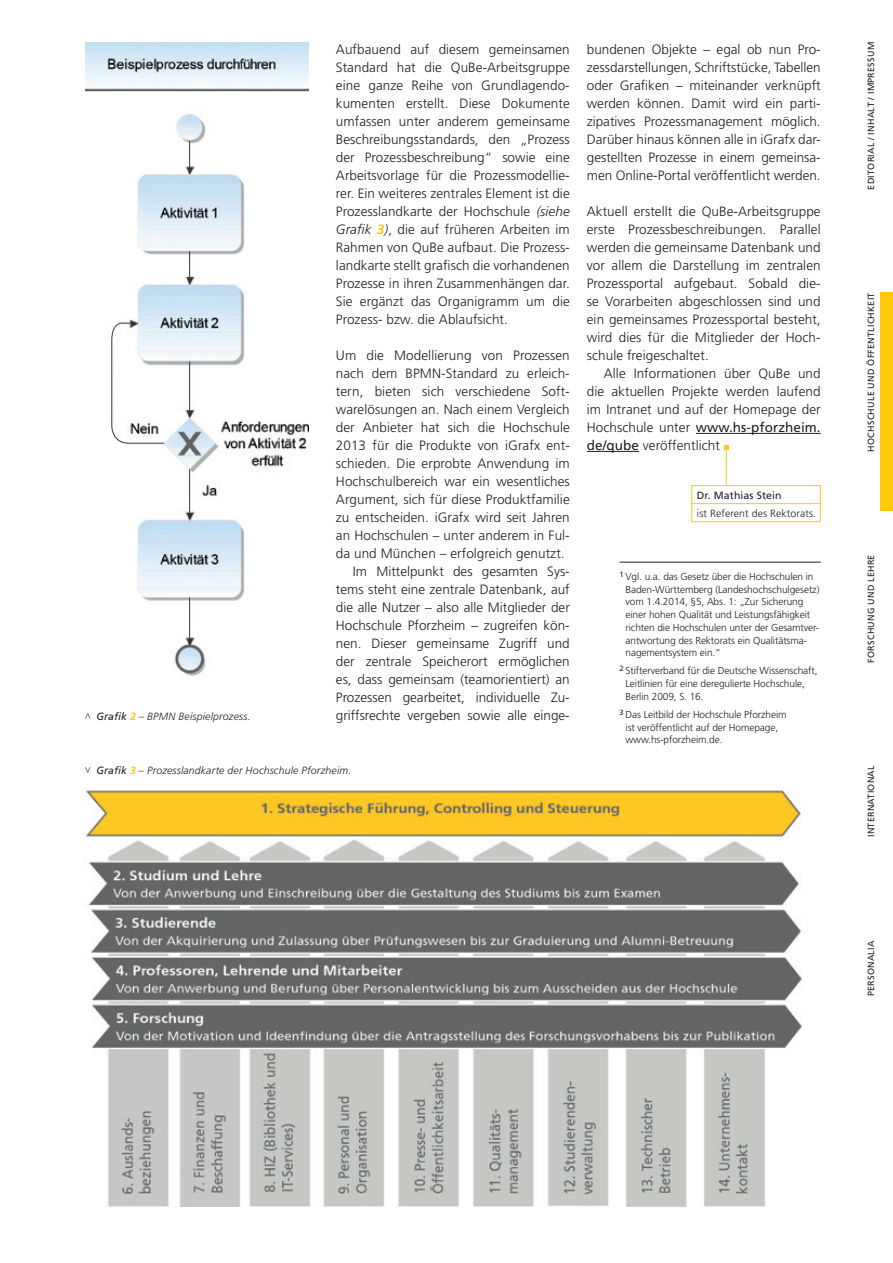
<style>
.page{position:relative;width:893px;height:1263px;background:#fff}
.page>*{position:absolute;margin:0;border:0;box-sizing:border-box;transform-origin:0 0}
.t1{font:300 13.5px/18px "Frutiger LT";letter-spacing:.005em;color:#231f20;text-align:justify}
.t2{font:italic 300 10.5px "Frutiger LT";letter-spacing:.015em;color:#231f20}
.t3{font:300 10.5px "Frutiger LT";letter-spacing:.01em;color:#231f20}
.t4{font:10.5px "Frutiger LT";letter-spacing:.01em;color:#231f20}
.t5{font:300 10.2px/12.8px "Frutiger LT";letter-spacing:-.01em;color:#231f20}
.t6{font:9px "Frutiger LT";letter-spacing:.025em;color:#231f20}
.s1{font-weight:400}
.s2{font-weight:700;color:#feca0a}
.s3{font-weight:400;color:#636366}
.s4{font-style:italic}
.s5{font-weight:700;font-style:italic;color:#feca0a}
</style>
<div class="page">
<div style="left:880px;top:293px;width:13px;height:218px;background:#feca0a"></div>
<hr style="left:696px;top:433px;width:125px;height:1px;background:#231f20">
<hr style="left:587px;top:451px;width:52px;height:1px;background:#231f20">
<svg style="left:724px;top:446px;width:4px;height:4px"></svg>
<img style="left:85px;top:43px;width:223px;height:633px">
<img style="left:85px;top:787px;width:717px;height:419px">
<svg style="left:85px;top:713px;width:6px;height:6px"></svg>
<svg style="left:85px;top:767px;width:6px;height:6px"></svg>
<hr style="left:620px;top:562px;width:201px;height:1px;background:#231f20">
<div style="left:691px;top:485px;width:130px;height:37px;border:1px solid #feca0a"></div>
<hr style="left:692px;top:503px;width:128px;height:1px;background:#feca0a">
<hr style="left:726px;top:447px;width:1px;height:38px;background:#feca0a">
<hr style="left:189px;top:141px;width:1px;height:31px;background:#3e3e3f">
<svg style="left:189px;top:251px;width:1px;height:29px"></svg>
<hr style="left:189px;top:361px;width:1px;height:50px;background:#3e3e3f">
<hr style="left:189px;top:469px;width:1px;height:44px;background:#3e3e3f">
<hr style="left:189px;top:597px;width:1px;height:41px;background:#3e3e3f">
<svg style="left:111px;top:322px;width:54px;height:122px"></svg>
<p class="t2" style="left:97px;top:710px;width:156px"><span class="s1">Grafik</span> <span class="s2">2</span> <span class="s3">–</span> BPMN Beispielprozess.</p>
<p class="t1" style="left:336px;top:41px;width:235px">Aufbauend auf diesem gemeinsamen Standard hat die QuBe-Arbeitsgruppe eine ganze Reihe von Grundlagendo&shy;kumenten erstellt. Diese Dokumente umfassen unter anderem gemeinsame Beschreibungsstandards, den „Prozess der Prozessbeschreibung“ sowie eine Arbeitsvorlage für die Prozessmodellie&shy;rer. Ein weiteres zentrales Element ist die Prozesslandkarte der Hochschule <span class="s4">(siehe Grafik</span> <span class="s5">3</span><span class="s4">)</span>, die auf früheren Arbeiten im Rahmen von QuBe aufbaut. Die Prozess&shy;landkarte stellt grafisch die vorhandenen Prozesse in ihren Zusammenhängen dar.<br>Sie ergänzt das Organigramm um die Prozess- bzw. die Ablaufsicht.</p>
<p class="t1" style="left:336px;top:346px;width:235px">Um die Modellierung von Prozessen</p>
<p class="t1" style="left:336px;top:364px;width:235px">nach dem BPMN-Standard zu erleich-</p>
<p class="t1" style="left:336px;top:382px;width:235px">tern, bieten sich verschiedene Soft-</p>
<p class="t1" style="left:336px;top:400px;width:235px">warelösungen an. Nach einem Vergleich</p>
<p class="t1" style="left:336px;top:418px;width:235px">der Anbieter hat sich die Hochschule</p>
<p class="t1" style="left:336px;top:436px;width:235px">2013 für die Produkte von iGrafx ent-</p>
<p class="t1" style="left:336px;top:454px;width:235px">schieden. Die erprobte Anwendung im</p>
<p class="t1" style="left:336px;top:472px;width:235px">Hochschulbereich war ein wesentliches</p>
<p class="t1" style="left:336px;top:490px;width:235px">Argument, sich für diese Produktfamilie</p>
<p class="t1" style="left:336px;top:508px;width:235px">zu entscheiden. iGrafx wird seit Jahren</p>
<p class="t1" style="left:336px;top:526px;width:235px">an Hochschulen – unter anderem in Ful-</p>
<p class="t1" style="left:336px;top:544px;width:230px">da und München – erfolgreich genutzt.</p>
<p class="t1" style="left:353px;top:562px;width:218px">Im Mittelpunkt des gesamten Sys-</p>
<p class="t1" style="left:336px;top:580px;width:235px">tems steht eine zentrale Datenbank, auf</p>
<p class="t1" style="left:336px;top:598px;width:235px">die alle Nutzer – also alle Mitglieder der</p>
<p class="t1" style="left:336px;top:616px;width:235px">Hochschule Pforzheim – zugreifen kön-</p>
<p class="t1" style="left:336px;top:634px;width:235px">nen. Dieser gemeinsame Zugriff und</p>
<p class="t1" style="left:336px;top:652px;width:235px">der zentrale Speicherort ermöglichen</p>
<p class="t1" style="left:336px;top:670px;width:235px">es, dass gemeinsam (teamorientiert) an</p>
<p class="t1" style="left:336px;top:688px;width:235px">Prozessen gearbeitet, individuelle Zu-</p>
<p class="t1" style="left:336px;top:706px;width:235px">griffsrechte vergeben sowie alle einge-</p>
<p class="t2" style="left:97px;top:764px;width:256px"><span class="s1">Grafik</span> <span class="s2">3</span> <span class="s3">–</span> Prozesslandkarte der Hochschule Pforzheim.</p>
<p class="t1" style="left:587px;top:41px;width:235px">bundenen Objekte – egal ob nun Pro&shy;zessdarstellungen, Schriftstücke, Tabellen oder Grafiken – miteinander verknüpft werden können. Damit wird ein parti&shy;zipatives Prozessmanagement möglich.<br>Darüber hinaus können alle in iGrafx dar&shy;gestellten Prozesse in einem gemeinsa&shy;men Online-Portal veröffentlicht werden.</p>
<p class="t1" style="left:587px;top:202px;width:235px">Aktuell erstellt die QuBe-Arbeitsgruppe erste Prozessbeschreibungen. Parallel werden die gemeinsame Datenbank und vor allem die Darstellung im zentralen Prozessportal aufgebaut. Sobald die&shy;se Vorarbeiten abgeschlossen sind und ein gemeinsames Prozessportal besteht, wird dies für die Mitglieder der Hoch&shy;schule freigeschaltet.</p>
<p class="t1" style="left:587px;top:364px;width:235px;text-indent:17px">Alle Informationen über QuBe und die aktuellen Projekte werden laufend im Intranet und auf der Homepage der Hochschule unter <span class="s1">www.hs-pforzheim. de/qube</span> veröffentlicht</p>
<p class="t4" style="left:697px;top:489px;width:86px">Dr. Mathias Stein</p>
<p class="t3" style="left:697px;top:507px;width:121px">ist Referent des Rektorats.</p>
<p class="t5" style="left:625px;top:570px;width:195px;text-indent:-6px"><sup>1</sup> Vgl. u.a. das Gesetz über die Hochschulen in Baden-Württemberg (Landeshochschulgesetz) vom 1.4.2014, §5, Abs. 1: „Zur Sicherung einer hohen Qualität und Leistungsfähigkeit richten die Hochschulen unter der Gesamtver&shy;antwortung des Rektorats ein Qualitätsma&shy;nagementsystem ein.“</p>
<p class="t5" style="left:625px;top:664px;width:194px;text-indent:-6px"><sup>2</sup> Stifterverband für die Deutsche Wissenschaft,<br>Leitlinien für eine deregulierte Hochschule,<br>Berlin 2009, S. 16.</p>
<p class="t5" style="left:625px;top:708px;width:163px;text-indent:-6px"><sup>3</sup> Das Leitbild der Hochschule Pforzheim ist veröffentlicht auf der Homepage, www.hs-pforzheim.de.</p>
<p class="t6" style="left:866px;top:190px;width:149px;rotate:-90deg">EDITORIAL / INHALT / IMPRESSUM</p>
<p class="t6" style="left:866px;top:451px;width:160px;rotate:-90deg">HOCHSCHULE UND ÖFFENTLICHKEIT</p>
<p class="t6" style="left:866px;top:662px;width:109px;rotate:-90deg">FORSCHUNG UND LEHRE</p>
<p class="t6" style="left:866px;top:837px;width:73px;rotate:-90deg">INTERNATIONAL</p>
<p class="t6" style="left:866px;top:996px;width:57px;rotate:-90deg">PERSONALIA</p>
</div>
